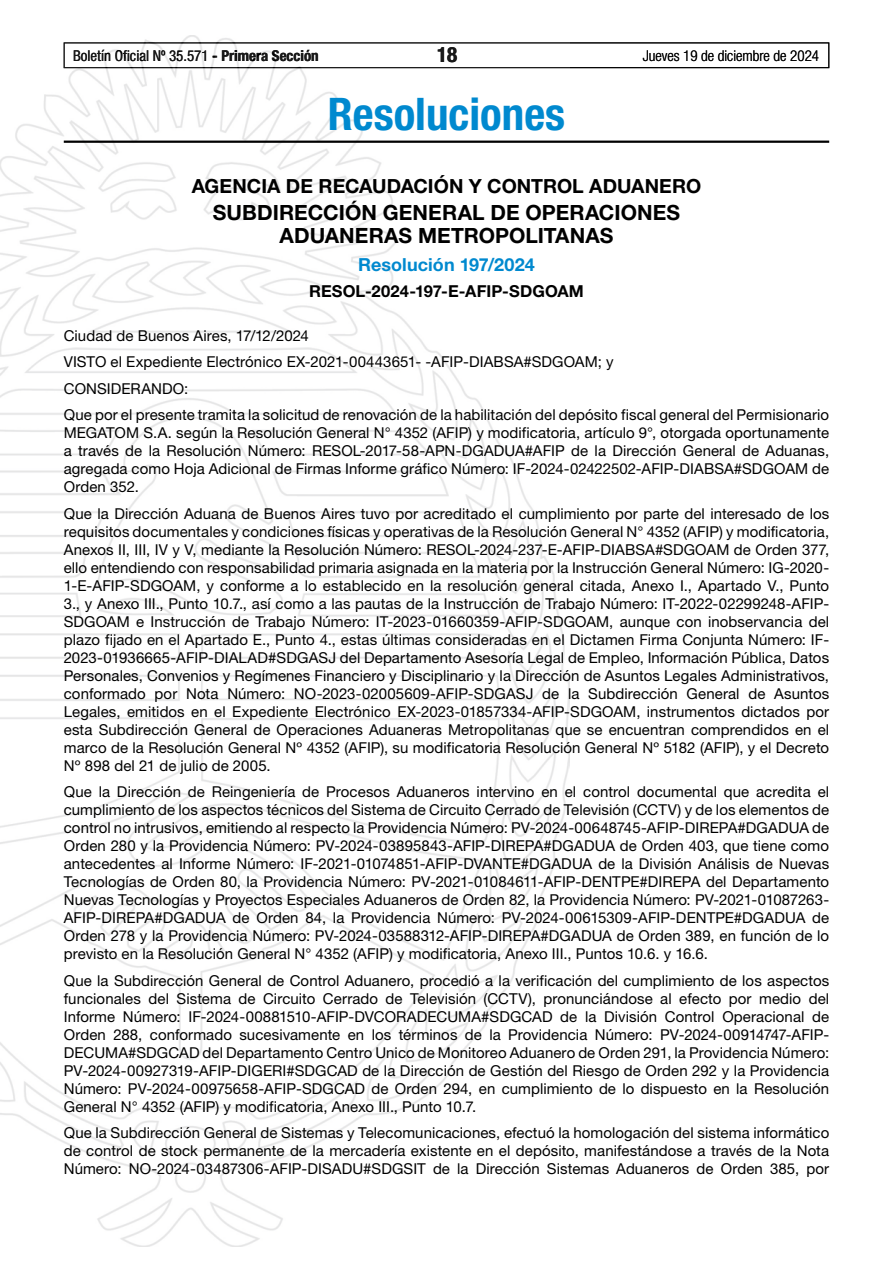
<style>
.page{position:relative;width:893px;height:1263px;background:#fff}
.page>*{position:absolute;margin:0;border:0;box-sizing:border-box;transform-origin:0 0}
.t1{font:700 condensed 45px "Helvetica Neue LT Std";color:#0089cf}
.t2{font:700 21px/22.5px "Helvetica Neue LT Std";color:#000;text-align:center}
.t3{font:700 condensed 21px "Helvetica Neue LT Std";color:#000}
.t4{font:700 19.5px "Helvetica Neue LT Std";color:#000}
.t5{font:700 18px "Helvetica Neue LT Std";letter-spacing:.005em;color:#0089cf}
.t6{font:700 16.5px "Helvetica Neue LT Std";letter-spacing:.005em;color:#000}
.t7{font:15px/18px "Helvetica Neue LT Std";letter-spacing:.005em;color:#000;text-align:justify}
.t8{font:condensed 15px "Helvetica Neue LT Std";color:#000}
.t9{font:300 condensed 15px "Helvetica Neue LT Std";color:#000}
.s1{font-weight:700}
</style>
<div class="page">
<div style="left:64px;top:43px;width:765px;height:25px;border:1px solid #000"></div>
<img style="left:0;top:35px;width:569px;height:1211px">
<hr style="left:64px;top:141px;width:765px;height:2px;background:#000">
<p class="t8" style="left:73px;top:47px;width:247px">Boletín Oficial Nº 35.571 <span class="s1">- Primera Sección</span></p>
<h2 class="t3" style="left:437px;top:42px;width:22px">18</h2>
<p class="t9" style="left:643px;top:47px;width:178px">Jueves 19 de diciembre de 2024</p>
<h1 class="t1" style="left:328px;top:87px;width:239px">Resoluciones</h1>
<h3 class="t4" style="left:192px;top:174px;width:511px">AGENCIA DE RECAUDACIÓN Y CONTROL ADUANERO</h3>
<h2 class="t2" style="left:213px;top:201px;width:469px">SUBDIRECCIÓN GENERAL DE OPERACIONES<br>ADUANERAS METROPOLITANAS</h2>
<p class="t5" style="left:358px;top:253px;width:178px">Resolución 197/2024</p>
<p class="t6" style="left:309px;top:281px;width:276px">RESOL-2024-197-E-AFIP-SDGOAM</p>
<p class="t7" style="left:64px;top:322px;width:767px;line-height:26.5px;text-align:left">Ciudad de Buenos Aires, 17/12/2024<br>VISTO el Expediente Electrónico EX-2021-00443651- -AFIP-DIABSA#SDGOAM; y<br>CONSIDERANDO:<br>Que por el presente tramita la solicitud de renovación de la habilitación del depósito fiscal general del Permisionario</p>
<p class="t7" style="left:64px;top:424px;width:767px">MEGATOM S.A. según la Resolución General N° 4352 (AFIP) y modificatoria, artículo 9°, otorgada oportunamente a través de la Resolución Número: RESOL-2017-58-APN-DGADUA#AFIP de la Dirección General de Aduanas, agregada como Hoja Adicional de Firmas Informe gráfico Número: IF-2024-02422502-AFIP-DIABSA#SDGOAM de Orden 352.</p>
<p class="t7" style="left:64px;top:504px;width:767px">Que la Dirección Aduana de Buenos Aires tuvo por acreditado el cumplimiento por parte del interesado de los requisitos documentales y condiciones físicas y operativas de la Resolución General N° 4352 (AFIP) y modificatoria, Anexos II, III, IV y V, mediante la Resolución Número: RESOL-2024-237-E-AFIP-DIABSA#SDGOAM de Orden 377, ello entendiendo con responsabilidad primaria asignada en la materia por la Instrucción General Número: IG-2020- 1-E-AFIP-SDGOAM, y conforme a lo establecido en la resolución general citada, Anexo I., Apartado V., Punto 3., y Anexo III., Punto 10.7., así como a las pautas de la Instrucción de Trabajo Número: IT-2022-02299248-AFIP-SDGOAM e Instrucción de Trabajo Número: IT-2023-01660359-AFIP-SDGOAM, aunque con inobservancia del plazo fijado en el Apartado E., Punto 4., estas últimas consideradas en el Dictamen Firma Conjunta Número: IF-2023-01936665-AFIP-DIALAD#SDGASJ del Departamento Asesoría Legal de Empleo, Información Pública, Datos Personales, Convenios y Regímenes Financiero y Disciplinario y la Dirección de Asuntos Legales Administrativos, conformado por Nota Número: NO-2023-02005609-AFIP-SDGASJ de la Subdirección General de Asuntos Legales, emitidos en el Expediente Electrónico EX-2023-01857334-AFIP-SDGOAM, instrumentos dictados por esta Subdirección General de Operaciones Aduaneras Metropolitanas que se encuentran comprendidos en el marco de la Resolución General Nº 4352 (AFIP), su modificatoria Resolución General Nº 5182 (AFIP), y el Decreto Nº 898 del 21 de julio de 2005.</p>
<p class="t7" style="left:64px;top:783px;width:767px">Que la Dirección de Reingeniería de Procesos Aduaneros intervino en el control documental que acredita el cumplimiento de los aspectos técnicos del Sistema de Circuito Cerrado de Televisión (CCTV) y de los elementos de control no intrusivos, emitiendo al respecto la Providencia Número: PV-2024-00648745-AFIP-DIREPA#DGADUA de Orden 280 y la Providencia Número: PV-2024-03895843-AFIP-DIREPA#DGADUA de Orden 403, que tiene como antecedentes al Informe Número: IF-2021-01074851-AFIP-DVANTE#DGADUA de la División Análisis de Nuevas Tecnologías de Orden 80, la Providencia Número: PV-2021-01084611-AFIP-DENTPE#DIREPA del Departamento Nuevas Tecnologías y Proyectos Especiales Aduaneros de Orden 82, la Providencia Número: PV-2021-01087263- AFIP-DIREPA#DGADUA de Orden 84, la Providencia Número: PV-2024-00615309-AFIP-DENTPE#DGADUA de Orden 278 y la Providencia Número: PV-2024-03588312-AFIP-DIREPA#DGADUA de Orden 389, en función de lo previsto en la Resolución General N° 4352 (AFIP) y modificatoria, Anexo III., Puntos 10.6. y 16.6.</p>
<p class="t7" style="left:64px;top:971px;width:767px">Que la Subdirección General de Control Aduanero, procedió a la verificación del cumplimiento de los aspectos funcionales del Sistema de Circuito Cerrado de Televisión (CCTV), pronunciándose al efecto por medio del Informe Número: IF-2024-00881510-AFIP-DVCORADECUMA#SDGCAD de la División Control Operacional de Orden 288, conformado sucesivamente en los términos de la Providencia Número: PV-2024-00914747-AFIP-DECUMA#SDGCAD del Departamento Centro Unico de Monitoreo Aduanero de Orden 291, la Providencia Número:<br>PV-2024-00927319-AFIP-DIGERI#SDGCAD de la Dirección de Gestión del Riesgo de Orden 292 y la Providencia Número: PV-2024-00975658-AFIP-SDGCAD de Orden 294, en cumplimiento de lo dispuesto en la Resolución General N° 4352 (AFIP) y modificatoria, Anexo III., Punto 10.7.</p>
<p class="t7" style="left:64px;top:1124px;width:767px">Que la Subdirección General de Sistemas y Telecomunicaciones, efectuó la homologación del sistema informático de control de stock permanente de la mercadería existente en el depósito, manifestándose a través de la Nota Número: NO-2024-03487306-AFIP-DISADU#SDGSIT de la Dirección Sistemas Aduaneros de Orden 385, por</p>
</div>
